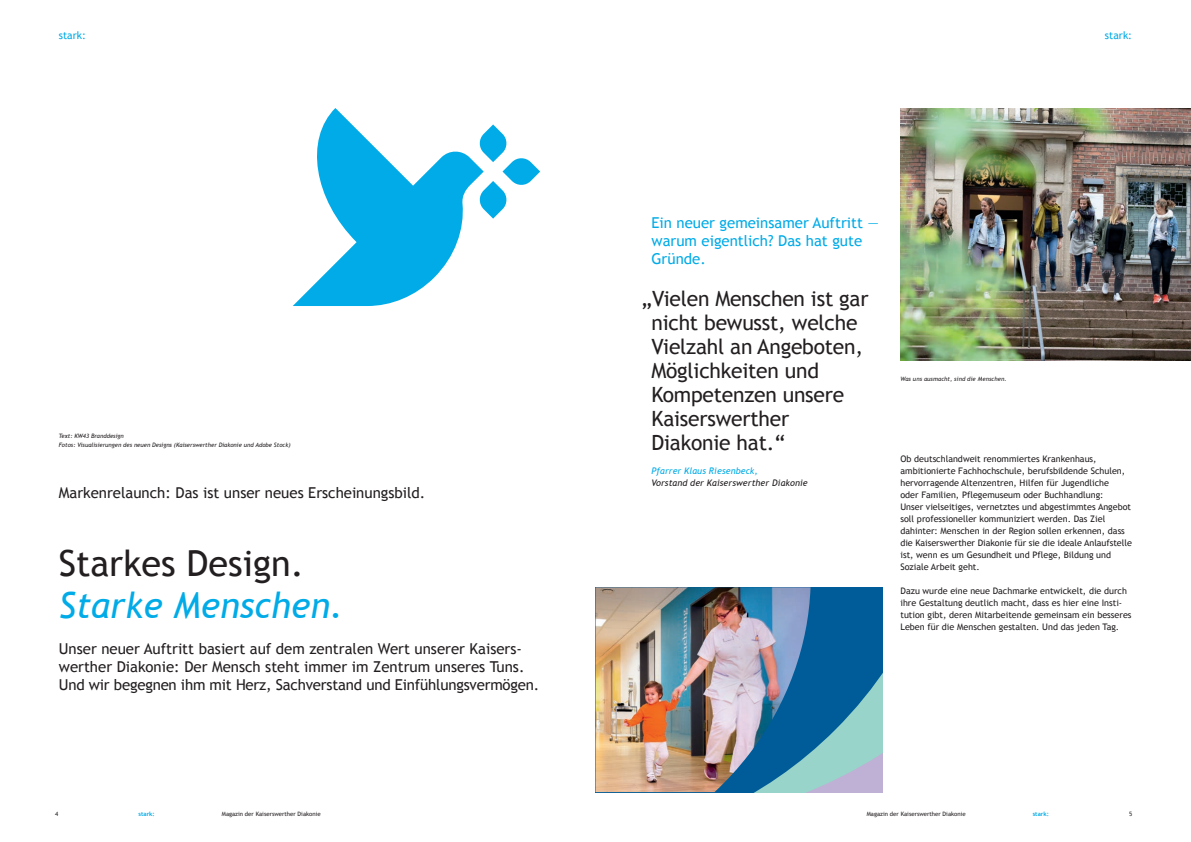
<style>
.page{position:relative;width:1191px;height:842px;background:#fff}
.page>*{position:absolute;margin:0;border:0;box-sizing:border-box;transform-origin:0 0}
.t1{font:italic 36px "Trebuchet MS";color:#00abe7}
.t2{font:36px "Trebuchet MS";color:#231f20}
.t3{font:21px/24px "Trebuchet MS";letter-spacing:-.01em;color:#231f20}
.t4{font:15px/18px "Trebuchet MS";color:#231f20}
.t5{font:15px/18px "Trebuchet MS";color:#00abe7}
.t6{font:10.5px "Trebuchet MS";color:#00abe7}
.t7{font:9px/12px "Trebuchet MS";color:#231f20}
.t8{font:italic 9px "Trebuchet MS";letter-spacing:.01em;color:#231f20}
.t9{font:italic 9px "Trebuchet MS";letter-spacing:.01em;color:#00abe7}
.t10{font:italic 6px/9px "Trebuchet MS";color:#231f20}
.t11{font:6px "Trebuchet MS";color:#231f20}
.t12{font:700 6px "Trebuchet MS";color:#00abe7}
</style>
<div class="page">
<svg style="left:293px;top:108px;width:247px;height:198px"></svg>
<svg style="left:810px;top:587px;width:72px;height:205px;background:#3a84aa"></svg>
<img style="left:595px;top:587px;width:215px;height:205px">
<img style="left:900px;top:108px;width:291px;height:252px">
<p class="t6" style="left:59px;top:29px;width:29px">stark:</p>
<p class="t6" style="left:1105px;top:29px;width:29px">stark:</p>
<p class="t10" style="left:59px;top:431px;width:233px">Text: KW43 Branddesign<br>Fotos: Visualisierungen des neuen Designs (Kaiserswerther Diakonie und Adobe Stock)</p>
<h3 class="t4" style="left:59px;top:484px;width:368px">Markenrelaunch: Das ist unser neues Erscheinungsbild.</h3>
<h1 class="t2" style="left:59px;top:542px;width:247px">Starkes Design.</h1>
<h1 class="t1" style="left:59px;top:584px;width:286px">Starke Menschen.</h1>
<h3 class="t4" style="left:59px;top:640px;width:482px">Unser neuer Auftritt basiert auf dem zentralen Wert unserer Kaisers&shy;werther Diakonie: Der Mensch steht immer im Zentrum unseres Tuns.<br>Und wir begegnen ihm mit Herz, Sachverstand und Einfühlungsvermögen.</h3>
<h3 class="t5" style="left:651px;top:214px;width:229px">Ein neuer gemeinsamer Auftritt — warum eigentlich? Das hat gute<br>Gründe.</h3>
<h2 class="t3" style="left:651px;top:287px;width:218px;text-indent:-10px">„Vielen Menschen ist gar nicht bewusst, welche<br>Vielzahl an Angeboten,<br>Möglichkeiten und<br>Kompetenzen unsere<br>Kaiserswerther<br>Diakonie hat.“</h2>
<p class="t9" style="left:651px;top:465px;width:108px">Pfarrer Klaus Riesenbeck,</p>
<p class="t8" style="left:651px;top:477px;width:158px">Vorstand der Kaiserswerther Diakonie</p>
<p class="t10" style="left:900px;top:374px;width:108px">Was uns ausmacht, sind die Menschen.</p>
<p class="t7" style="left:900px;top:453px;width:233px">Ob deutschlandweit renommiertes Krankenhaus, ambitionierte Fachhochschule, berufsbildende Schulen, hervorragende Altenzentren, Hilfen für Jugendliche<br>oder Familien, Pflegemuseum oder Buchhandlung:<br>Unser vielseitiges, vernetztes und abgestimmtes Angebot soll professioneller kommuniziert werden. Das Ziel dahinter: Menschen in der Region sollen erkennen, dass die Kaiserswerther Diakonie für sie die ideale Anlaufstelle ist, wenn es um Gesundheit und Pflege, Bildung und Soziale Arbeit geht.</p>
<p class="t7" style="left:900px;top:585px;width:232px">Dazu wurde eine neue Dachmarke entwickelt, die durch ihre Gestaltung deutlich macht, dass es hier eine Insti&shy;tution gibt, deren Mitarbeitende gemeinsam ein besseres Leben für die Menschen gestalten. Und das jeden Tag.</p>
<p class="t11" style="left:55px;top:810px;width:5px">4</p>
<p class="t12" style="left:138px;top:810px;width:18px">stark:</p>
<p class="t11" style="left:222px;top:810px;width:100px">Magazin der Kaiserswerther Diakonie</p>
<p class="t11" style="left:866px;top:810px;width:100px">Magazin der Kaiserswerther Diakonie</p>
<p class="t12" style="left:1032px;top:810px;width:18px">stark:</p>
<p class="t11" style="left:1129px;top:810px;width:5px">5</p>
</div>
